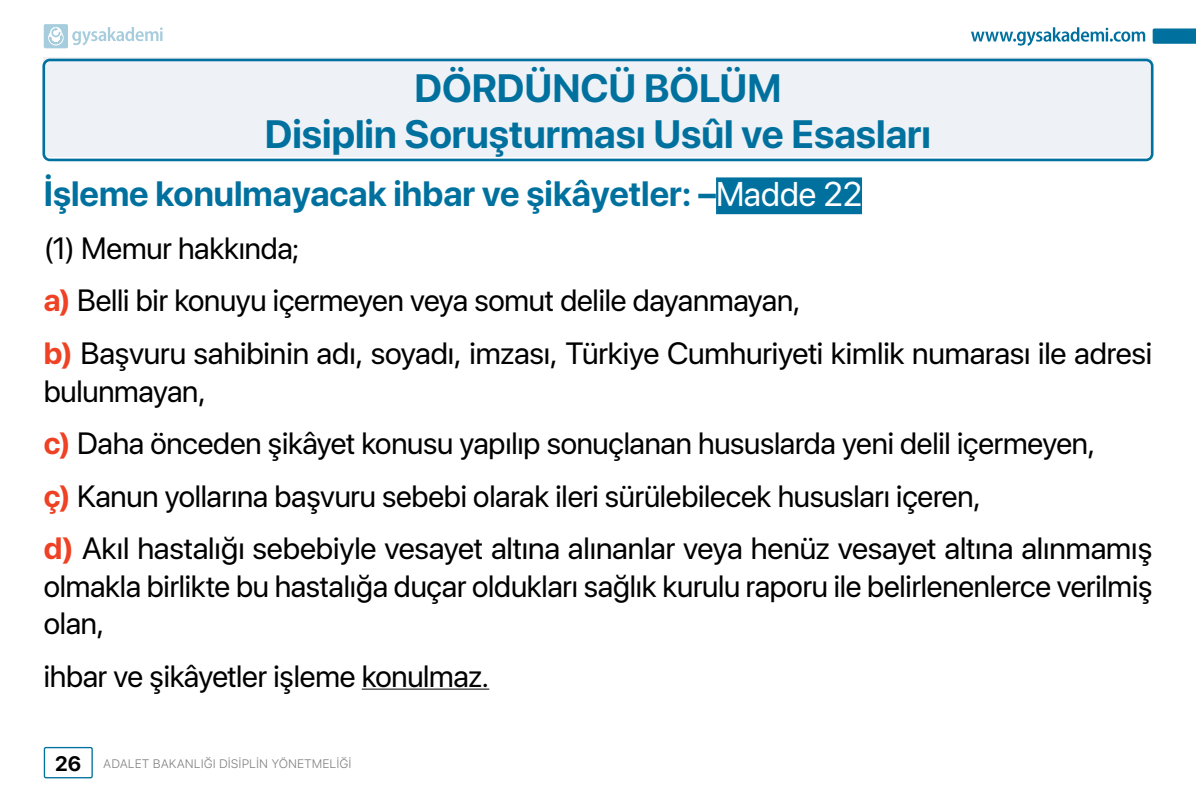
<style>
.page{position:relative;width:1196px;height:794px;background:#fff}
.page>*{position:absolute;margin:0;border:0;box-sizing:border-box;transform-origin:0 0}
.t1{font:700 39.38px/45.5px "SF Pro Display";color:#00719e;text-align:center}
.t2{font:700 35px "SF Pro Display";color:#00719e}
.t3{font:30.62px/52.5px "SF Pro Display";letter-spacing:-.005em;color:#000}
.t4{font:300 12.25px "SF Pro Text";color:#808080}
.s1{font-weight:400;font-size:34.12px;color:#fff}
.s2{font-weight:700;color:#ef4123}
.s3{font-family:"SF Pro Display";font-weight:700;font-size:20.82px;color:#000}
</style>
<div class="page">
<div style="left:44px;top:57px;width:1108px;height:100px;background:#eef1f5"></div>
<div style="left:42px;top:59px;width:1111px;height:102px;border:3px solid #00719e;border-radius:6px"></div>
<div style="left:716px;top:177px;width:146px;height:37px;background:#00719e"></div>
<hr style="left:362px;top:689px;width:127px;height:1px;background:#000">
<div style="left:44px;top:747px;width:49px;height:31px;border:1px solid #00719e;border-radius:2px"></div>
<svg style="left:971px;top:27px;width:173px;height:19px"></svg>
<svg style="left:1152px;top:28px;width:43px;height:16px"></svg>
<svg style="left:44px;top:24px;width:119px;height:24px"></svg>
<p class="t1" style="left:265px;top:66px;width:667px">DÖRDÜNCÜ BÖLÜM<br>Disiplin Soruşturması Usûl ve Esasları</p>
<p class="t2" style="left:44px;top:174px;width:819px">İşleme konulmayacak ihbar ve şikâyetler: –<span class="s1">Madde 22</span></p>
<p class="t3" style="left:44px;top:222px;width:1109px">(1) Memur hakkında;<br><span class="s2">a)</span> Belli bir konuyu içermeyen veya somut delile dayanmayan,<br><span class="s2">b)</span> Başvuru sahibinin adı, soyadı, imzası, Türkiye Cumhuriyeti kimlik numarası ile adresi</p>
<p class="t3" style="left:44px;top:364px;width:1109px">bulunmayan,<br><span class="s2">c)</span> Daha önceden şikâyet konusu yapılıp sonuçlanan hususlarda yeni delil içermeyen,<br><span class="s2">ç)</span> Kanun yollarına başvuru sebebi olarak ileri sürülebilecek hususları içeren,<br><span class="s2">d)</span> Akıl hastalığı sebebiyle vesayet altına alınanlar veya henüz vesayet altına alınmamış</p>
<p class="t3" style="left:44px;top:567px;width:1109px;line-height:37.6px">olmakla birlikte bu hastalığa duçar oldukları sağlık kurulu raporu ile belirlenenlerce verilmiş olan,</p>
<p class="t3" style="left:44px;top:650px;width:447px">ihbar ve şikâyetler işleme konulmaz.</p>
<p class="t4" style="left:55px;top:755px;width:298px"><span class="s3">26</span> ADALET BAKANLIĞI DİSİPLİN YÖNETMELİĞİ</p>
</div>
